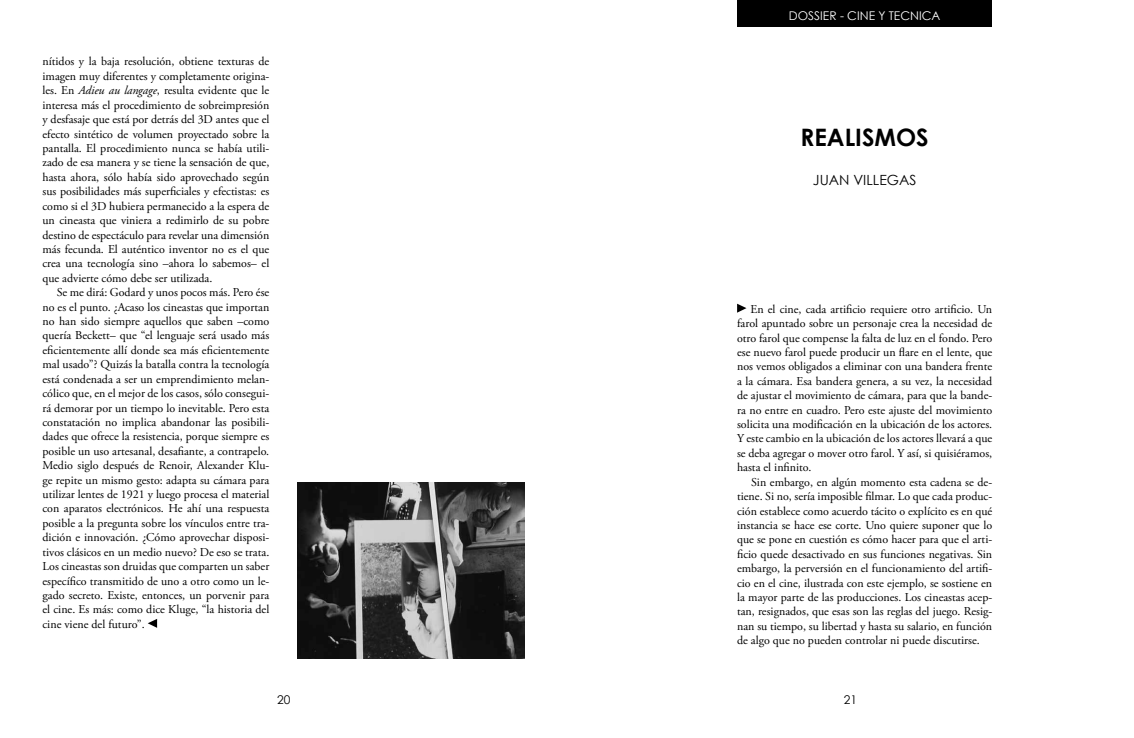
<style>
.page{position:relative;width:1134px;height:738px;background:#fff}
.page>*{position:absolute;margin:0;border:0;box-sizing:border-box;transform-origin:0 0}
.t1{font:700 24px "Century Gothic";color:#000}
.t2{font:14px "Century Gothic";color:#000}
.t3{font:12px "Adobe Garamond Pro";color:#000}
.t4{font:12px "Century Gothic";color:#fff}
.t5{font:12px "Century Gothic";color:#000}
.s1{font-style:italic}
</style>
<div class="page">
<svg style="left:148px;top:619px;width:9px;height:8px"></svg>
<svg style="left:737px;top:303px;width:9px;height:9px"></svg>
<img style="left:298px;top:482px;width:226px;height:176px">
<div style="left:738px;top:0;width:254px;height:27px;background:#000"></div>
<p class="t3" style="left:43px;top:54px;width:228px">nítidos y la baja resolución, obtiene texturas de</p>
<p class="t3" style="left:43px;top:69px;width:228px">imagen muy diferentes y completamente origina-</p>
<p class="t3" style="left:43px;top:83px;width:228px">les. En <span class="s1">Adieu au langage</span>, resulta evidente que le</p>
<p class="t3" style="left:43px;top:98px;width:228px">interesa más el procedimiento de sobreimpresión</p>
<p class="t3" style="left:43px;top:112px;width:228px">y desfasaje que está por detrás del 3D antes que el</p>
<p class="t3" style="left:43px;top:126px;width:228px">efecto sintético de volumen proyectado sobre la</p>
<p class="t3" style="left:43px;top:141px;width:228px">pantalla. El procedimiento nunca se había utili-</p>
<p class="t3" style="left:43px;top:155px;width:228px">zado de esa manera y se tiene la sensación de que,</p>
<p class="t3" style="left:43px;top:170px;width:228px">hasta ahora, sólo había sido aprovechado según</p>
<p class="t3" style="left:43px;top:184px;width:228px">sus posibilidades más superficiales y efectistas: es</p>
<p class="t3" style="left:43px;top:198px;width:228px">como si el 3D hubiera permanecido a la espera de</p>
<p class="t3" style="left:43px;top:213px;width:228px">un cineasta que viniera a redimirlo de su pobre</p>
<p class="t3" style="left:43px;top:227px;width:228px">destino de espectáculo para revelar una dimensión</p>
<p class="t3" style="left:43px;top:242px;width:228px">más fecunda. El auténtico inventor no es el que</p>
<p class="t3" style="left:43px;top:256px;width:228px">crea una tecnología sino –ahora lo sabemos– el</p>
<p class="t3" style="left:43px;top:270px;width:171px">que advierte cómo debe ser utilizada.</p>
<p class="t3" style="left:57px;top:285px;width:214px">Se me dirá: Godard y unos pocos más. Pero ése</p>
<p class="t3" style="left:43px;top:299px;width:228px">no es el punto. ¿Acaso los cineastas que importan</p>
<p class="t3" style="left:43px;top:314px;width:228px">no han sido siempre aquellos que saben –como</p>
<p class="t3" style="left:43px;top:328px;width:228px">quería Beckett– que “el lenguaje será usado más</p>
<p class="t3" style="left:43px;top:342px;width:228px">eficientemente allí donde sea más eficientemente</p>
<p class="t3" style="left:43px;top:357px;width:228px">mal usado”? Quizás la batalla contra la tecnología</p>
<p class="t3" style="left:43px;top:371px;width:228px">está condenada a ser un emprendimiento melan-</p>
<p class="t3" style="left:43px;top:386px;width:228px">cólico que, en el mejor de los casos, sólo consegui-</p>
<p class="t3" style="left:43px;top:400px;width:228px">rá demorar por un tiempo lo inevitable. Pero esta</p>
<p class="t3" style="left:43px;top:414px;width:228px">constatación no implica abandonar las posibili-</p>
<p class="t3" style="left:43px;top:429px;width:228px">dades que ofrece la resistencia, porque siempre es</p>
<p class="t3" style="left:43px;top:443px;width:228px">posible un uso artesanal, desafiante, a contrapelo.</p>
<p class="t3" style="left:43px;top:458px;width:228px">Medio siglo después de Renoir, Alexander Klu-</p>
<p class="t3" style="left:43px;top:472px;width:228px">ge repite un mismo gesto: adapta su cámara para</p>
<p class="t3" style="left:43px;top:486px;width:228px">utilizar lentes de 1921 y luego procesa el material</p>
<p class="t3" style="left:43px;top:501px;width:228px">con aparatos electrónicos. He ahí una respuesta</p>
<p class="t3" style="left:43px;top:515px;width:228px">posible a la pregunta sobre los vínculos entre tra-</p>
<p class="t3" style="left:43px;top:530px;width:228px">dición e innovación. ¿Cómo aprovechar disposi-</p>
<p class="t3" style="left:43px;top:544px;width:228px">tivos clásicos en un medio nuevo? De eso se trata.</p>
<p class="t3" style="left:43px;top:558px;width:228px">Los cineastas son druidas que comparten un saber</p>
<p class="t3" style="left:43px;top:573px;width:228px">específico transmitido de uno a otro como un le-</p>
<p class="t3" style="left:43px;top:587px;width:228px">gado secreto. Existe, entonces, un porvenir para</p>
<p class="t3" style="left:43px;top:602px;width:228px">el cine. Es más: como dice Kluge, “la historia del</p>
<p class="t3" style="left:43px;top:616px;width:104px">cine viene del futuro”.</p>
<p class="t4" style="left:789px;top:7px;width:153px">DOSSIER - CINE Y TECNICA</p>
<p class="t1" style="left:800px;top:119px;width:130px">REALISMOS</p>
<p class="t2" style="left:813px;top:170px;width:105px">JUAN VILLEGAS</p>
<p class="t3" style="left:750px;top:301px;width:243px">En el cine, cada artificio requiere otro artificio. Un</p>
<p class="t3" style="left:737px;top:316px;width:257px">farol apuntado sobre un personaje crea la necesidad de</p>
<p class="t3" style="left:737px;top:330px;width:257px">otro farol que compense la falta de luz en el fondo. Pero</p>
<p class="t3" style="left:737px;top:344px;width:257px">ese nuevo farol puede producir un flare en el lente, que</p>
<p class="t3" style="left:737px;top:359px;width:257px">nos vemos obligados a eliminar con una bandera frente</p>
<p class="t3" style="left:737px;top:373px;width:257px">a la cámara. Esa bandera genera, a su vez, la necesidad</p>
<p class="t3" style="left:737px;top:388px;width:257px">de ajustar el movimiento de cámara, para que la bande-</p>
<p class="t3" style="left:737px;top:402px;width:257px">ra no entre en cuadro. Pero este ajuste del movimiento</p>
<p class="t3" style="left:737px;top:416px;width:257px">solicita una modificación en la ubicación de los actores.</p>
<p class="t3" style="left:737px;top:431px;width:257px">Y este cambio en la ubicación de los actores llevará a que</p>
<p class="t3" style="left:737px;top:445px;width:257px">se deba agregar o mover otro farol. Y así, si quisiéramos,</p>
<p class="t3" style="left:737px;top:460px;width:76px">hasta el infinito.</p>
<p class="t3" style="left:751px;top:474px;width:242px">Sin embargo, en algún momento esta cadena se de-</p>
<p class="t3" style="left:737px;top:488px;width:257px">tiene. Si no, sería imposible filmar. Lo que cada produc-</p>
<p class="t3" style="left:737px;top:503px;width:257px">ción establece como acuerdo tácito o explícito es en qué</p>
<p class="t3" style="left:737px;top:517px;width:257px">instancia se hace ese corte. Uno quiere suponer que lo</p>
<p class="t3" style="left:737px;top:532px;width:257px">que se pone en cuestión es cómo hacer para que el arti-</p>
<p class="t3" style="left:737px;top:546px;width:257px">ficio quede desactivado en sus funciones negativas. Sin</p>
<p class="t3" style="left:737px;top:560px;width:257px">embargo, la perversión en el funcionamiento del artifi-</p>
<p class="t3" style="left:737px;top:575px;width:257px">cio en el cine, ilustrada con este ejemplo, se sostiene en</p>
<p class="t3" style="left:737px;top:589px;width:257px">la mayor parte de las producciones. Los cineastas acep-</p>
<p class="t3" style="left:737px;top:604px;width:257px">tan, resignados, que esas son las reglas del juego. Resig-</p>
<p class="t3" style="left:737px;top:618px;width:257px">nan su tiempo, su libertad y hasta su salario, en función</p>
<p class="t3" style="left:737px;top:632px;width:244px">de algo que no pueden controlar ni puede discutirse.</p>
<p class="t5" style="left:277px;top:690px;width:15px">20</p>
<p class="t5" style="left:844px;top:690px;width:15px">21</p>
</div>
